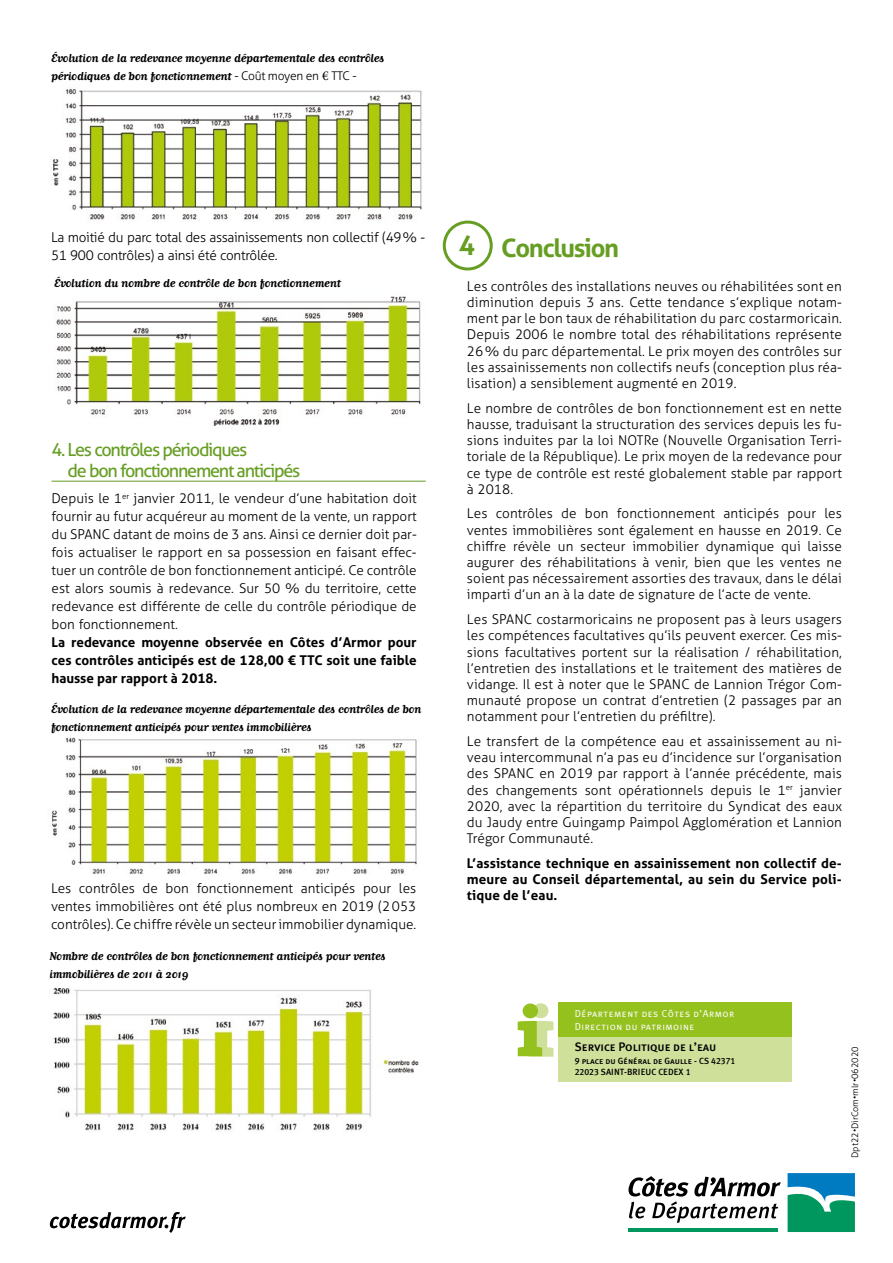
<style>
.page{position:relative;width:893px;height:1263px;background:#fff}
.page>*{position:absolute;margin:0;border:0;box-sizing:border-box;transform-origin:0 0}
.t1{font:700 27px "Aller Typo";color:#669e24}
.t2{font:700 25.5px "Aller Typo";letter-spacing:-.05em;color:#669e24}
.t3{font:18px/21px "Aller Typo";letter-spacing:-.07em;color:#669e24}
.t4{font:300 13.5px/16.2px "Aller Typo";letter-spacing:.01em;color:#000;text-align:justify}
.t5{font:700 13.5px/18px "Matrix Script";letter-spacing:-.02em;color:#000}
.t6{font:700 13.5px/18px "Aller Typo";color:#000;text-align:justify}
.t7{font:300 13.5px/18px "Aller Typo";letter-spacing:-.02em;color:#000}
.t8{font:12.3px "Meta Plus Medium Caps";letter-spacing:-.01em;color:#000}
.t9{font:10.2px/13.4px "Meta Plus Normal Caps";letter-spacing:.05em;color:#fff}
.t10{font:9px/10.8px "Meta Plus Medium Caps";color:#000}
.t11{font:300 9px "Aller Typo";color:#000}
.s1{font-family:"Aller Typo";font-weight:300;font-size:12px}
.s2{font-family:"Minion Pro";font-weight:400}
</style>
<div class="page">
<hr style="left:52px;top:481px;width:374px;height:1px;background:#669e24">
<div style="left:558px;top:1037px;width:234px;height:44px;background:#cfe09b"></div>
<div style="left:558px;top:1002px;width:234px;height:34px;background:#95c11f"></div>
<svg style="left:788px;top:1173px;width:67px;height:59px;background:#229b94"></svg>
<hr style="left:628px;top:1228px;width:150px;height:4px;background:#00975f">
<svg style="left:628px;top:1176px;width:153px;height:47px"></svg>
<svg style="left:518px;top:1003px;width:35px;height:54px"></svg>
<svg style="left:50px;top:1212px;width:136px;height:21px"></svg>
<img style="left:53px;top:88px;width:369px;height:132px">
<img style="left:56px;top:296px;width:365px;height:130px">
<img style="left:52px;top:737px;width:365px;height:137px">
<img style="left:53px;top:988px;width:366px;height:143px">
<div style="left:443px;top:221px;width:50px;height:49px;border:3px solid #669e24;border-radius:50%"></div>
<p class="t5" style="left:51px;top:49px;width:335px">Évolution de la redevance moyenne départementale des contrôles périodiques de bon fonctionnement <span class="s1">- Coût moyen en</span> <span class="s2">€</span> <span class="s1">TTC -</span></p>
<p class="t7" style="left:51px;top:228px;width:376px">La moitié du parc total des assainissements non collectif (49% -<br>51 900 contrôles) a ainsi été contrôlée.</p>
<p class="t5" style="left:54px;top:274px;width:288px">Évolution du nombre de contrôle de bon fonctionnement</p>
<h3 class="t3" style="left:68px;top:439px;width:234px;text-indent:-16px">4. Les contrôles périodiques<br>de bon fonctionnement anticipés</h3>
<p class="t4" style="left:52px;top:489px;width:367px;line-height:18px">Depuis le 1<sup>er</sup> janvier 2011, le vendeur d’une habitation doit fournir au futur acquéreur au moment de la vente, un rapport du SPANC datant de moins de 3 ans. Ainsi ce dernier doit par&shy;fois actualiser le rapport en sa possession en faisant effec&shy;tuer un contrôle de bon fonctionnement anticipé. Ce contrôle est alors soumis à redevance. Sur 50 % du territoire, cette redevance est différente de celle du contrôle périodique de bon fonctionnement.</p>
<p class="t6" style="left:52px;top:633px;width:367px">La redevance moyenne observée en Côtes d’Armor pour ces contrôles anticipés est de 128,00 € TTC soit une faible hausse par rapport à 2018.</p>
<p class="t5" style="left:51px;top:700px;width:372px">Évolution de la redevance moyenne départementale des contrôles de bon fonctionnement anticipés pour ventes immobilières</p>
<p class="t4" style="left:51px;top:879px;width:367px;line-height:18px">Les contrôles de bon fonctionnement anticipés pour les ventes immobilières ont été plus nombreux en 2019 (2053 contrôles). Ce chiffre révèle un secteur immobilier dynamique.</p>
<p class="t5" style="left:49px;top:947px;width:338px">Nombre de contrôles de bon fonctionnement anticipés pour ventes immobilières de 2011 à 2019</p>
<h1 class="t1" style="left:459px;top:229px;width:18px">4</h1>
<h2 class="t2" style="left:501px;top:232px;width:120px">Conclusion</h2>
<p class="t4" style="left:467px;top:278px;width:377px">Les contrôles des installations neuves ou réhabilitées sont en diminution depuis 3 ans. Cette tendance s’explique notam&shy;ment par le bon taux de réhabilitation du parc costarmoricain.<br>Depuis 2006 le nombre total des réhabilitations représente 26% du parc départemental. Le prix moyen des contrôles sur les assainissements non collectifs neufs (conception plus réa&shy;lisation) a sensiblement augmenté en 2019.</p>
<p class="t4" style="left:467px;top:400px;width:377px">Le nombre de contrôles de bon fonctionnement est en nette hausse, traduisant la structuration des services depuis les fu&shy;sions induites par la loi NOTRe (Nouvelle Organisation Terri&shy;toriale de la République). Le prix moyen de la redevance pour ce type de contrôle est resté globalement stable par rapport à 2018.</p>
<p class="t4" style="left:467px;top:506px;width:377px">Les contrôles de bon fonctionnement anticipés pour les ventes immobilières sont également en hausse en 2019. Ce chiffre révèle un secteur immobilier dynamique qui laisse augurer des réhabilitations à venir, bien que les ventes ne soient pas nécessairement assorties des travaux, dans le délai imparti d’un an à la date de signature de l’acte de vente.</p>
<p class="t4" style="left:467px;top:611px;width:377px">Les SPANC costarmoricains ne proposent pas à leurs usagers les compétences facultatives qu’ils peuvent exercer. Ces mis&shy;sions facultatives portent sur la réalisation / réhabilitation, l’entretien des installations et le traitement des matières de vidange. Il est à noter que le SPANC de Lannion Trégor Com&shy;munauté propose un contrat d’entretien (2 passages par an notamment pour l’entretien du préfiltre).</p>
<p class="t4" style="left:467px;top:733px;width:377px">Le transfert de la compétence eau et assainissement au ni&shy;veau intercommunal n’a pas eu d’incidence sur l’organisation des SPANC en 2019 par rapport à l’année précédente, mais des changements sont opérationnels depuis le 1<sup>er</sup> janvier 2020, avec la répartition du territoire du Syndicat des eaux du Jaudy entre Guingamp Paimpol Agglomération et Lannion Trégor Communauté.</p>
<p class="t6" style="left:467px;top:855px;width:377px;line-height:16.2px">L’assistance technique en assainissement non collectif de&shy;meure au Conseil départemental, au sein du Service poli&shy;tique de l’eau.</p>
<p class="t9" style="left:575px;top:1006px;width:161px">Département des Côtes d’Armor<br>Direction du patrimoine</p>
<p class="t8" style="left:575px;top:1039px;width:143px">Service Politique de l’eau</p>
<p class="t10" style="left:575px;top:1055px;width:162px">9 place du Général de Gaulle - CS 42371<br>22023 SAINT-BRIEUC CEDEX 1</p>
<p class="t11" style="left:850px;top:1158px;width:113px;rotate:-90deg">Dpt22•DirCom•mlr•062020</p>
</div>
